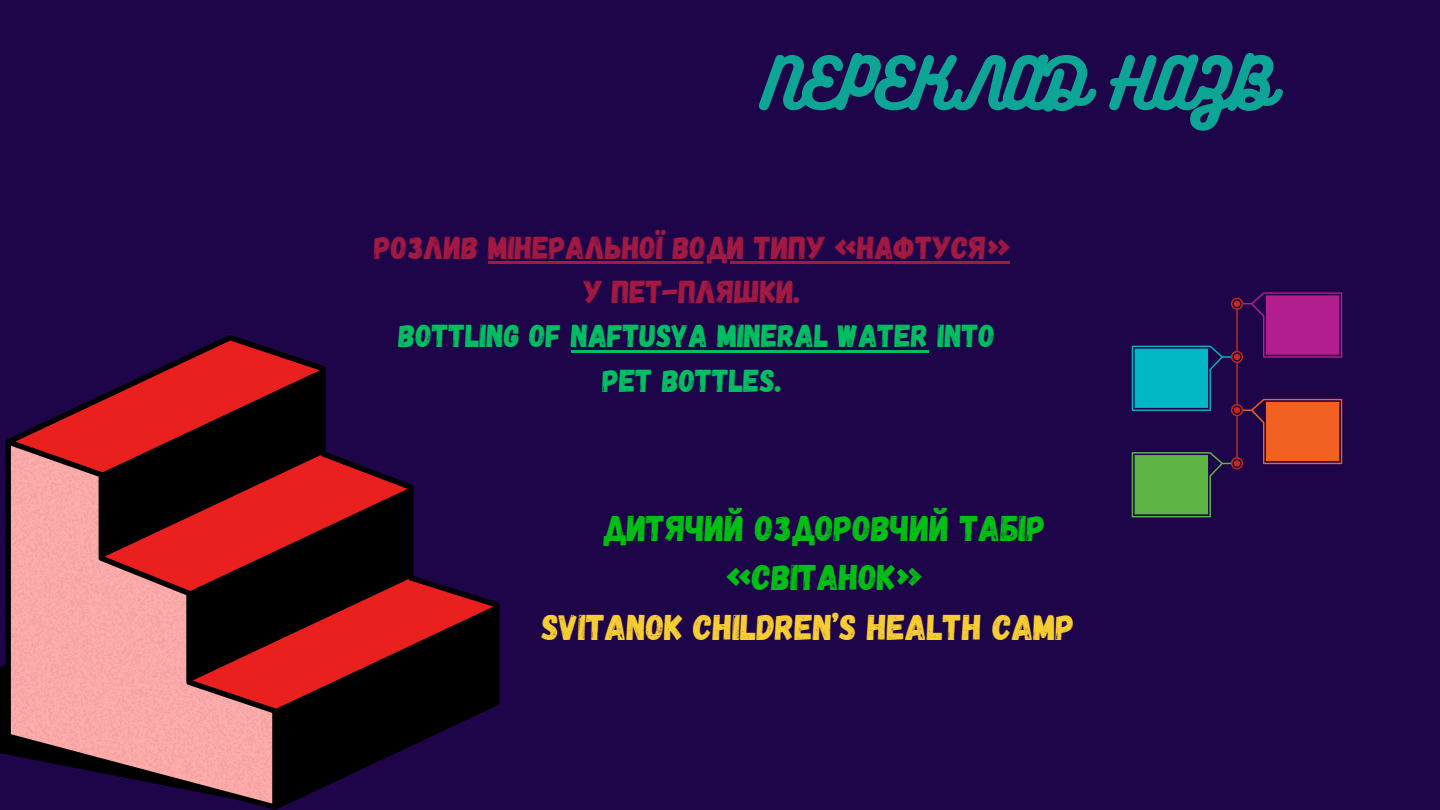
<style>
.page{position:relative;width:1440px;height:810px;background:#1e0449}
.page>*{position:absolute;margin:0;border:0;box-sizing:border-box;transform-origin:0 0}
.t1{font:63.7px "Bukhari Script";color:#0da696}
.t2{font:35.7px/49.5px "Gagalin";color:#00bf15;text-align:center}
.t3{font:35.7px "Gagalin";color:#f7cd34}
.t4{font:31.7px/44.2px "Gagalin";color:#a21942;text-align:center}
.t5{font:31.7px/44.2px "Gagalin";color:#00bf63;text-align:center}
</style>
<div class="page">
<svg style="left:0;top:663px;width:6px;height:92px"></svg>
<svg style="left:6px;top:335px;width:494px;height:475px"></svg>
<svg style="left:1132px;top:292px;width:210px;height:225px"></svg>
<div style="left:1234px;top:460px;width:6px;height:7px;background:#c52b1c;border-radius:50%"></div>
<hr style="left:488px;top:261px;width:522px;height:3px;background:#a21942">
<hr style="left:571px;top:350px;width:357px;height:3px;background:#00bf63">
<p class="t1" style="left:763px;top:42px;width:512px">ПЕРЕКЛАД НАЗВ</p>
<p class="t4" style="left:374px;top:224px;width:637px">РОЗЛИВ МІНЕРАЛЬНОЇ ВОДИ ТИПУ «НАФТУСЯ»<br>У ПЕТ-ПЛЯШКИ.</p>
<p class="t5" style="left:399px;top:312px;width:598px">BOTTLING OF NAFTUSYA MINERAL WATER INTO<br>PET BOTTLES.</p>
<p class="t2" style="left:603px;top:502px;width:444px">ДИТЯЧИЙ ОЗДОРОВЧИЙ ТАБІР «СВІТАНОК»</p>
<p class="t3" style="left:542px;top:604px;width:535px">SVITANOK CHILDREN’S HEALTH CAMP</p>
</div>
